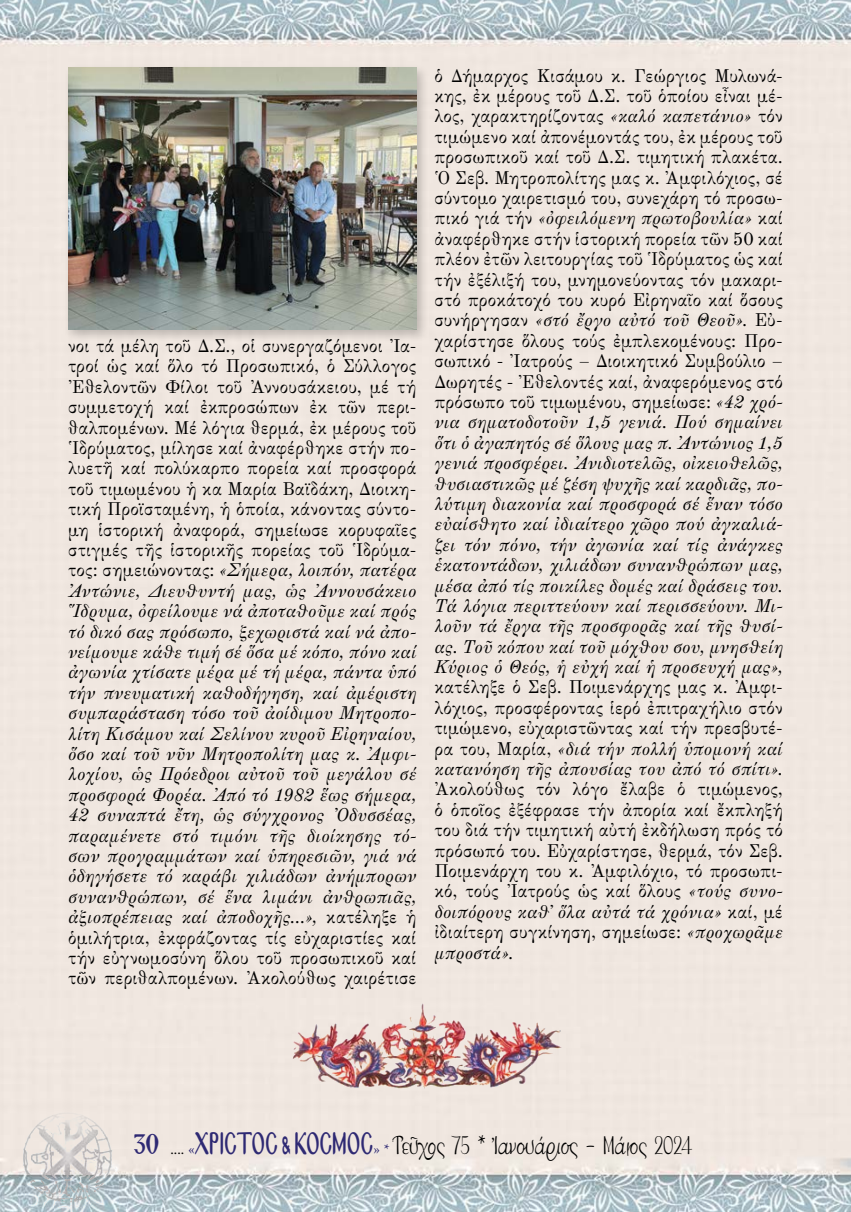
<style>
.page{position:relative;width:851px;height:1212px;background:#fff}
.page>*{position:absolute;margin:0;border:0;box-sizing:border-box;transform-origin:0 0}
.t1{font:29.25px "KS Philadelphia";letter-spacing:-.005em;color:#000;scale:.77 1}
.t2{font:18px/20.4px "Old Standard";letter-spacing:.005em;color:#000;text-align:justify}
.t3{font:italic 18px/20.4px "Old Standard";letter-spacing:.01em;color:#000;text-align:justify}
.s1{font-style:normal}
.s2{font-style:italic}
.s3{font-family:"Ag Symeon UC";font-size:30px;color:#2e2973}
.s4{font-family:"Minion Pro";font-size:15px}
.s5{font-family:"Minion Pro";font-size:15px;color:#2e2973}
.s6{font-family:"Mg Byzantine UC Pol Normal";font-size:27px;color:#2e2973}
</style>
<div class="page">
<div style="left:0;top:0;width:850px;height:1109px;background:#f0e7e0"></div>
<img style="left:0;top:1109px;width:850px;height:103px">
<div style="left:64px;top:64px;width:365px;height:278px;background:#000;opacity:.21"></div>
<img style="left:68px;top:68px;width:348px;height:262px">
<img style="left:285px;top:1002px;width:280px;height:100px">
<p class="t3" style="left:68px;top:336px;width:350px"><span class="s1">νοι τά μέλη τοῦ Δ.Σ., οἱ συνεργαζόμενοι Ἰα&shy;τροί ὡς καί ὅλο τό Προσωπικό, ὁ Σύλλογος Ἐθελοντῶν Φίλοι τοῦ Ἀννουσάκειου, μέ τή συμμετοχή καί ἐκπροσώπων ἐκ τῶν περι&shy;θαλπομένων. Μέ λόγια θερμά, ἐκ μέρους τοῦ Ἱδρύματος, μίλησε καί ἀναφέρθηκε στήν πο&shy;λυετῆ καί πολύκαρπο πορεία καί προσφορά τοῦ τιμωμένου ἡ κα Μαρία Βαϊδάκη, Διοικη&shy;τική Προϊσταμένη, ἡ ὁποία, κάνοντας σύντο&shy;μη ἱστορική ἀναφορά, σημείωσε κορυφαῖες στιγμές τῆς ἱστορικῆς πορείας τοῦ Ἱδρύμα&shy;τος: σημειώνοντας:</span> «Σήμερα, λοιπόν, πατέρα Ἀντώνιε, Διευθυντή μας, ὡς Ἀννουσάκειο Ἵδρυμα, ὀφείλουμε νά ἀποταθοῦμε καί πρός τό δικό σας πρόσωπο, ξεχωριστά καί νά ἀπο&shy;νείμουμε κάθε τιμή σέ ὅσα μέ κόπο, πόνο καί ἀγωνία χτίσατε μέρα μέ τή μέρα, πάντα ὑπό τήν πνευματική καθοδήγηση, καί ἀμέριστη συμπαράσταση τόσο τοῦ ἀοίδιμου Μητροπο&shy;λίτη Κισάμου καί Σελίνου κυροῦ Εἰρηναίου, ὅσο καί τοῦ νῦν Μητροπολίτη μας κ. Ἀμφι&shy;λοχίου, ὡς Πρόεδροι αὐτοῦ τοῦ μεγάλου σέ προσφορά Φορέα. Ἀπό τό 1982 ἕως σήμερα, 42 συναπτά ἔτη, ὡς σύγχρονος Ὀδυσσέας, παραμένετε στό τιμόνι τῆς διοίκησης τό&shy;σων προγραμμάτων καί ὑπηρεσιῶν, γιά νά ὁδηγήσετε τό καράβι χιλιάδων ἀνήμπορων συνανθρώπων, σέ ἕνα λιμάνι ἀνθρωπιᾶς, ἀξιοπρέπειας καί ἀποδοχῆς…», <span class="s1">κατέληξε ἡ ὁμιλήτρια, ἐκφράζοντας τίς εὐχαριστίες καί τήν εὐγνωμοσύνη ὅλου τοῦ προσωπικοῦ καί τῶν περιθαλπομένων. Ἀκολούθως χαιρέτισε</span></p>
<p class="t2" style="left:434px;top:65px;width:350px">ὁ Δήμαρχος Κισάμου κ. Γεώργιος Μυλωνά&shy;κης, ἐκ μέρους τοῦ Δ.Σ. τοῦ ὁποίου εἶναι μέ&shy;λος, χαρακτηρίζοντας <span class="s2">«καλό καπετάνιο»</span> τόν τιμώμενο καί ἀπονέμοντάς του, ἐκ μέρους τοῦ προσωπικοῦ καί τοῦ Δ.Σ. τιμητική πλακέτα.<br>Ὁ Σεβ. Μητροπολίτης μας κ. Ἀμφιλόχιος, σέ σύντομο χαιρετισμό του, συνεχάρη τό προσω&shy;πικό γιά τήν <span class="s2">«ὀφειλόμενη πρωτοβουλία»</span> καί ἀναφέρθηκε στήν ἱστορική πορεία τῶν 50 καί πλέον ἐτῶν λειτουργίας τοῦ Ἱδρύματος ὡς καί τήν ἐξέλιξή του, μνημονεύοντας τόν μακαρι&shy;στό προκάτοχό του κυρό Εἰρηναῖο καί ὅσους συνήργησαν <span class="s2">«στό ἔργο αὐτό τοῦ Θεοῦ».</span> Εὐ&shy;χαρίστησε ὅλους τούς ἐμπλεκομένους: Προ&shy;σωπικό - Ἰατρούς – Διοικητικό Συμβούλιο – Δωρητές - Ἐθελοντές καί, ἀναφερόμενος στό πρόσωπο τοῦ τιμωμένου, σημείωσε: <span class="s2">«42 χρό&shy;νια σηματοδοτοῦν 1,5 γενιά. Πού σημαίνει ὅτι ὁ ἀγαπητός σέ ὅλους μας π. Ἀντώνιος 1,5 γενιά προσφέρει. Ἀνιδιοτελῶς, οἰκειοθελῶς, θυσιαστικῶς μέ ζέση ψυχῆς καί καρδιᾶς, πο&shy;λύτιμη διακονία καί προσφορά σέ ἕναν τόσο εὐαίσθητο καί ἰδιαίτερο χῶρο πού ἀγκαλιά&shy;ζει τόν πόνο, τήν ἀγωνία καί τίς ἀνάγκες ἑκατοντάδων, χιλιάδων συνανθρώπων μας, μέσα ἀπό τίς ποικίλες δομές καί δράσεις του.<br>Τά λόγια περιττεύουν καί περισσεύουν. Μι&shy;λοῦν τά ἔργα τῆς προσφορᾶς καί τῆς θυσί&shy;ας. Τοῦ κόπου καί τοῦ μόχθου σου, μνησθείη Κύριος ὁ Θεός, ἡ εὐχή καί ἡ προσευχή μας»,</span></p>
<p class="t2" style="left:434px;top:677px;width:350px">κατέληξε ὁ Σεβ. Ποιμενάρχης μας κ. Ἀμφι&shy;λόχιος, προσφέροντας ἱερό ἐπιτραχήλιο στόν τιμώμενο, εὐχαριστῶντας καί τήν πρεσβυτέ&shy;ρα του, Μαρία, <span class="s2">«διά τήν πολλή ὑπομονή καί κατανόηση τῆς ἀπουσίας του ἀπό τό σπίτι».</span></p>
<p class="t2" style="left:434px;top:779px;width:350px">Ἀκολούθως τόν λόγο ἔλαβε ὁ τιμώμενος, ὁ ὁποῖος ἐξέφρασε τήν ἀπορία καί ἔκπληξή του διά τήν τιμητική αὐτή ἐκδήλωση πρός τό πρόσωπό του. Εὐχαρίστησε, θερμά, τόν Σεβ.<br>Ποιμενάρχη του κ. Ἀμφιλόχιο, τό προσωπι&shy;κό, τούς Ἰατρούς ὡς καί ὅλους <span class="s2">«τούς συνο&shy;δοιπόρους καθ’ ὅλα αὐτά τά χρόνια»</span> καί, μέ ἰδιαίτερη συγκίνηση, σημείωσε: <span class="s2">«προχωρᾶμε μπροστά».</span></p>
<h1 class="t1" style="left:134px;top:1131px;width:726px"><span class="s3">30</span> <span class="s4">....</span> <span class="s5">«</span><span class="s6">ΧΡΙΣΤΟΣ &amp; ΚΟΣΜΟΣ</span><span class="s5">» *</span> Τεῦχος 75 * Ἰανουάριος - Μάιος 2024</h1>
</div>
